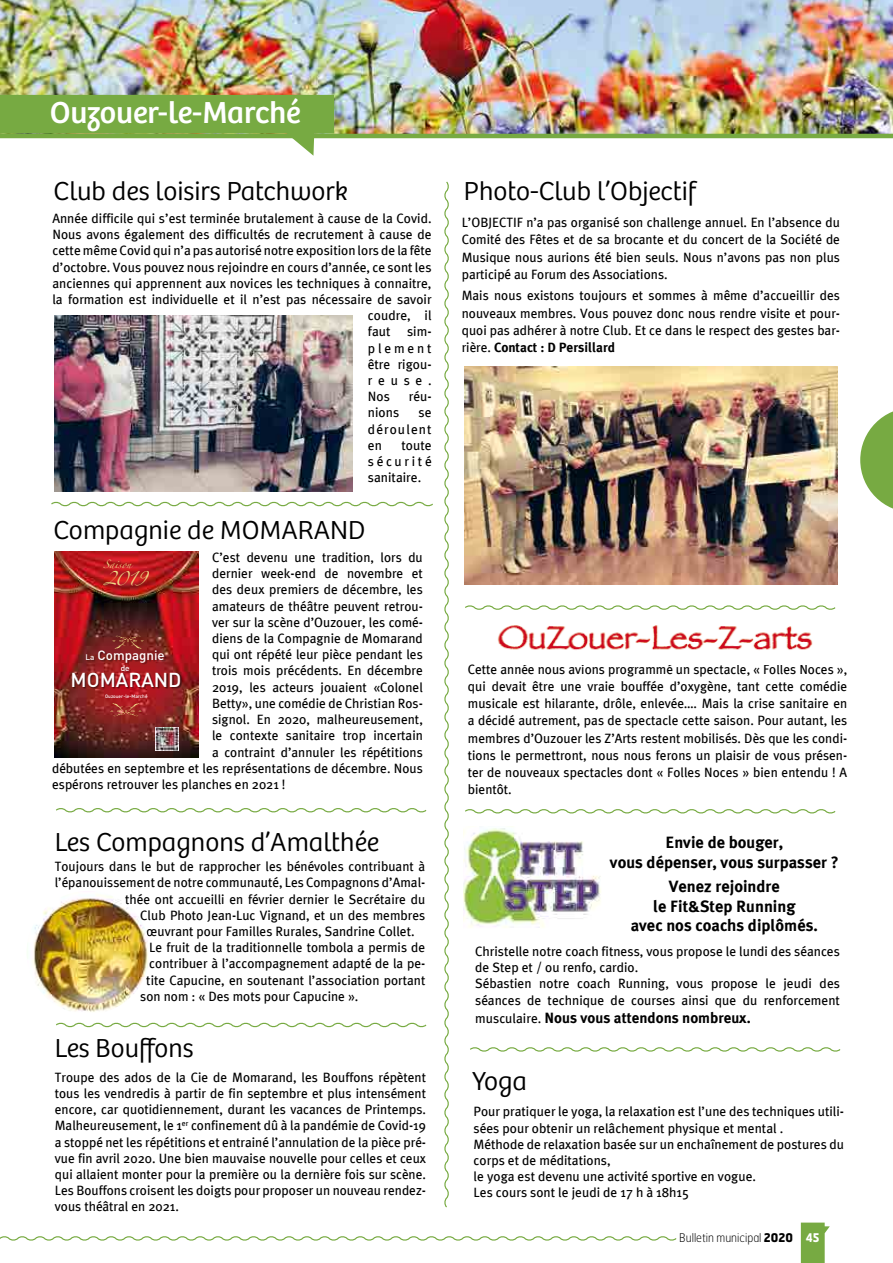
<style>
.page{position:relative;width:893px;height:1263px;background:#fff}
.page>*{position:absolute;margin:0;border:0;box-sizing:border-box;transform-origin:0 0}
.t1{font:31.5px "Bree";color:#fff}
.t2{font:300 27px "Bree";color:#000}
.t3{font:500 19.95px "DIN";color:#fff}
.t4{font:700 16.5px/19.8px "Meta Plus";color:#000;text-align:center}
.t5{font:700 15px "Meta Plus";color:#000}
.t6{font:13.5px/16.2px "Meta Plus";color:#000;text-align:justify}
.t7{font:13.5px "Meta Plus";letter-spacing:.205em;color:#000}
.t8{font:500 13.35px "DIN";color:#fff}
.t9{font:12.75px "Zapfino";color:#efdd87}
.t10{font:100 12px "Hermes";color:#000;scale:.93 1}
.t11{font:500 8.1px "DIN";color:#fff}
.t12{font:7.65px "Zapfino";color:#efdd87}
.t13{font:500 4.8px "DIN";color:#fff}
.s1{font-size:8.1px}
.s2{font-weight:700}
.s3{font-weight:400;font-size:13.5px}
.s4{font-weight:700;color:#fff}
</style>
<div class="page">
<img style="left:0;top:0;width:893px;height:134px">
<svg style="left:860px;top:411px;width:33px;height:98px"></svg>
<svg style="left:801px;top:1222px;width:29px;height:41px"></svg>
<svg style="left:0;top:1236px;width:677px;height:5px"></svg>
<hr style="left:0;top:134px;width:893px;height:4px;background:#77aa42">
<svg style="left:0;top:95px;width:334px;height:61px"></svg>
<svg style="left:444px;top:181px;width:5px;height:1027px"></svg>
<svg style="left:51px;top:501px;width:382px;height:6px"></svg>
<svg style="left:56px;top:1022px;width:371px;height:6px"></svg>
<svg style="left:56px;top:808px;width:371px;height:5px"></svg>
<svg style="left:465px;top:605px;width:371px;height:5px"></svg>
<svg style="left:465px;top:809px;width:371px;height:5px"></svg>
<img style="left:54px;top:316px;width:299px;height:175px">
<img style="left:465px;top:367px;width:372px;height:217px">
<img style="left:497px;top:625px;width:316px;height:25px">
<img style="left:464px;top:826px;width:137px;height:102px">
<img style="left:54px;top:552px;width:144px;height:205px">
<div style="left:87px;top:650px;width:79px;height:23px;background:#000;opacity:.36"></div>
<div style="left:73px;top:673px;width:110px;height:16px;background:#000;opacity:.49"></div>
<img style="left:101px;top:620px;width:52px;height:35px">
<img style="left:101px;top:697px;width:52px;height:34px">
<img style="left:155px;top:728px;width:23px;height:22px">
<svg style="left:470px;top:1047px;width:371px;height:5px"></svg>
<img style="left:27px;top:891px;width:123px;height:123px;border-radius:62px">
<h1 class="t1" style="left:50px;top:94px;width:252px">Ouzouer-le-Marché</h1>
<h2 class="t2" style="left:54px;top:176px;width:296px">Club des loisirs Patchwork</h2>
<p class="t6" style="left:52px;top:210px;width:381px">Année difficile qui s’est terminée brutalement à cause de la Covid.</p>
<p class="t6" style="left:52px;top:226px;width:381px">Nous avons également des difficultés de recrutement à cause de</p>
<p class="t6" style="left:52px;top:242px;width:381px">cette même Covid qui n’a pas autorisé notre exposition lors de la fête</p>
<p class="t6" style="left:52px;top:259px;width:381px">d’octobre. Vous pouvez nous rejoindre en cours d’année, ce sont les</p>
<p class="t6" style="left:52px;top:275px;width:381px">anciennes qui apprennent aux novices les techniques à connaitre,</p>
<p class="t6" style="left:52px;top:291px;width:381px">la formation est individuelle et il n’est pas nécessaire de savoir</p>
<p class="t6" style="left:368px;top:307px;width:65px">coudre, il</p>
<p class="t6" style="left:368px;top:323px;width:65px">faut sim-</p>
<p class="t7" style="left:368px;top:340px;width:65px">plement</p>
<p class="t6" style="left:368px;top:356px;width:65px">être rigou-</p>
<p class="t6" style="left:368px;top:372px;width:65px">reuse.</p>
<p class="t6" style="left:368px;top:388px;width:24px">Nos</p>
<p class="t6" style="left:409px;top:388px;width:24px">réu-</p>
<p class="t6" style="left:368px;top:404px;width:33px">nions</p>
<p class="t6" style="left:368px;top:404px;width:65px;text-indent:51px">se déroulent en</p>
<p class="t6" style="left:368px;top:437px;width:65px;text-indent:33px">toute sécurité sanitaire.</p>
<h2 class="t2" style="left:54px;top:515px;width:313px">Compagnie de MOMARAND</h2>
<p class="t6" style="left:212px;top:549px;width:212px">C’est devenu une tradition, lors du</p>
<p class="t6" style="left:212px;top:565px;width:212px">dernier week-end de novembre et</p>
<p class="t6" style="left:212px;top:581px;width:212px">des deux premiers de décembre, les</p>
<p class="t6" style="left:212px;top:598px;width:212px">amateurs de théâtre peuvent retrou-</p>
<p class="t6" style="left:212px;top:614px;width:212px">ver sur la scène d’Ouzouer, les comé-</p>
<p class="t6" style="left:212px;top:630px;width:212px">diens de la Compagnie de Momarand</p>
<p class="t6" style="left:212px;top:646px;width:212px">qui ont répété leur pièce pendant les</p>
<p class="t6" style="left:212px;top:662px;width:212px">trois mois précédents. En décembre</p>
<p class="t6" style="left:212px;top:679px;width:212px">2019, les acteurs jouaient «Colonel</p>
<p class="t6" style="left:212px;top:695px;width:212px">Betty», une comédie de Christian Ros-</p>
<p class="t6" style="left:212px;top:711px;width:212px">signol. En 2020, malheureusement,</p>
<p class="t6" style="left:212px;top:727px;width:212px">le contexte sanitaire trop incertain</p>
<p class="t6" style="left:212px;top:743px;width:212px">a contraint d’annuler les répétitions</p>
<p class="t6" style="left:52px;top:760px;width:372px">débutées en septembre et les représentations de décembre. Nous</p>
<p class="t6" style="left:52px;top:776px;width:235px">espérons retrouver les planches en 2021 !</p>
<p class="t12" style="left:103px;top:561px;width:30px">Saison</p>
<p class="t9" style="left:103px;top:573px;width:45px">2019</p>
<p class="t8" style="left:85px;top:646px;width:81px"><span class="s1">La</span> Compagnie</p>
<p class="t11" style="left:121px;top:662px;width:10px">de</p>
<h3 class="t3" style="left:71px;top:667px;width:113px">MOMARAND</h3>
<p class="t13" style="left:105px;top:693px;width:44px">Ouzouer-le-Marché</p>
<h2 class="t2" style="left:55px;top:826px;width:326px">Les Compagnons d’Amalthée</h2>
<p class="t6" style="left:55px;top:858px;width:372px">Toujours dans le but de rapprocher les bénévoles contribuant à</p>
<p class="t6" style="left:55px;top:874px;width:372px">l’épanouissement de notre communauté, Les Compagnons d’Amal-</p>
<p class="t6" style="left:125px;top:891px;width:302px">thée ont accueilli en février dernier le Secrétaire du</p>
<p class="t6" style="left:140px;top:907px;width:287px">Club Photo Jean-Luc Vignand, et un des membres</p>
<p class="t6" style="left:146px;top:923px;width:270px">œuvrant pour Familles Rurales, Sandrine Collet.</p>
<p class="t6" style="left:149px;top:939px;width:278px">Le fruit de la traditionnelle tombola a permis de</p>
<p class="t6" style="left:149px;top:955px;width:278px">contribuer à l’accompagnement adapté de la pe-</p>
<p class="t6" style="left:146px;top:972px;width:280px">tite Capucine, en soutenant l’association portant</p>
<p class="t6" style="left:140px;top:988px;width:220px">son nom : « Des mots pour Capucine ».</p>
<h2 class="t2" style="left:55px;top:1033px;width:140px">Les Bouffons</h2>
<p class="t6" style="left:55px;top:1069px;width:373px">Troupe des ados de la Cie de Momarand, les Bouffons répètent tous les vendredis à partir de fin septembre et plus intensément encore, car quotidiennement, durant les vacances de Printemps.<br>Malheureusement, le 1<sup>er</sup> confinement dû à la pandémie de Covid-19 a stoppé net les répétitions et entrainé l’annulation de la pièce pré&shy;vue fin avril 2020. Une bien mauvaise nouvelle pour celles et ceux qui allaient monter pour la première ou la dernière fois sur scène.<br>Les Bouffons croisent les doigts pour proposer un nouveau rendez&shy;vous théâtral en 2021.</p>
<h2 class="t2" style="left:464px;top:176px;width:234px">Photo-Club l’Objectif</h2>
<p class="t6" style="left:462px;top:214px;width:380px;line-height:17.2px">L’OBJECTIF n’a pas organisé son challenge annuel. En l’absence du Comité des Fêtes et de sa brocante et du concert de la Société de Musique nous aurions été bien seuls. Nous n’avons pas non plus participé au Forum des Associations.</p>
<p class="t6" style="left:462px;top:287px;width:380px;line-height:17.2px">Mais nous existons toujours et sommes à même d’accueillir des nouveaux membres. Vous pouvez donc nous rendre visite et pour&shy;quoi pas adhérer à notre Club. Et ce dans le respect des gestes bar&shy;rière. <span class="s2">Contact : D Persillard</span></p>
<p class="t6" style="left:468px;top:660px;width:381px;line-height:17.2px">Cette année nous avions programmé un spectacle, « Folles Noces », qui devait être une vraie bouffée d’oxygène, tant cette comédie musicale est hilarante, drôle, enlevée…. Mais la crise sanitaire en a décidé autrement, pas de spectacle cette saison. Pour autant, les membres d’Ouzouer les Z’Arts restent mobilisés. Dès que les condi&shy;tions le permettront, nous nous ferons un plaisir de vous présen&shy;ter de nouveaux spectacles dont « Folles Noces » bien entendu ! A bientôt.</p>
<p class="t4" style="left:610px;top:832px;width:230px">Envie de bouger,<br>vous dépenser, vous surpasser ?</p>
<p class="t4" style="left:631px;top:876px;width:189px">Venez rejoindre<br>le Fit&amp;Step Running<br>avec nos coachs diplômés.</p>
<p class="t6" style="left:475px;top:943px;width:366px;text-align:left">Christelle notre coach fitness, vous propose le lundi des séances de Step et / ou renfo, cardio.<br>Sébastien notre coach Running, vous propose le jeudi des séances de technique de courses ainsi que du renforcement</p>
<p class="t5" style="left:475px;top:1009px;width:277px"><span class="s3">musculaire.</span> Nous vous attendons nombreux.</p>
<h2 class="t2" style="left:472px;top:1066px;width:56px">Yoga</h2>
<p class="t6" style="left:474px;top:1103px;width:372px;text-align:left">Pour pratiquer le yoga, la relaxation est l’une des techniques utili&shy;sées pour obtenir un relâchement physique et mental .<br>Méthode de relaxation basée sur un enchaînement de postures du corps et de méditations,<br>le yoga est devenu une activité sportive en vogue.<br>Les cours sont le jeudi de 17 h à 18h15</p>
<p class="t10" style="left:679px;top:1230px;width:152px">Bulletin municipal <span class="s2">2020</span> <span class="s4">45</span></p>
</div>
